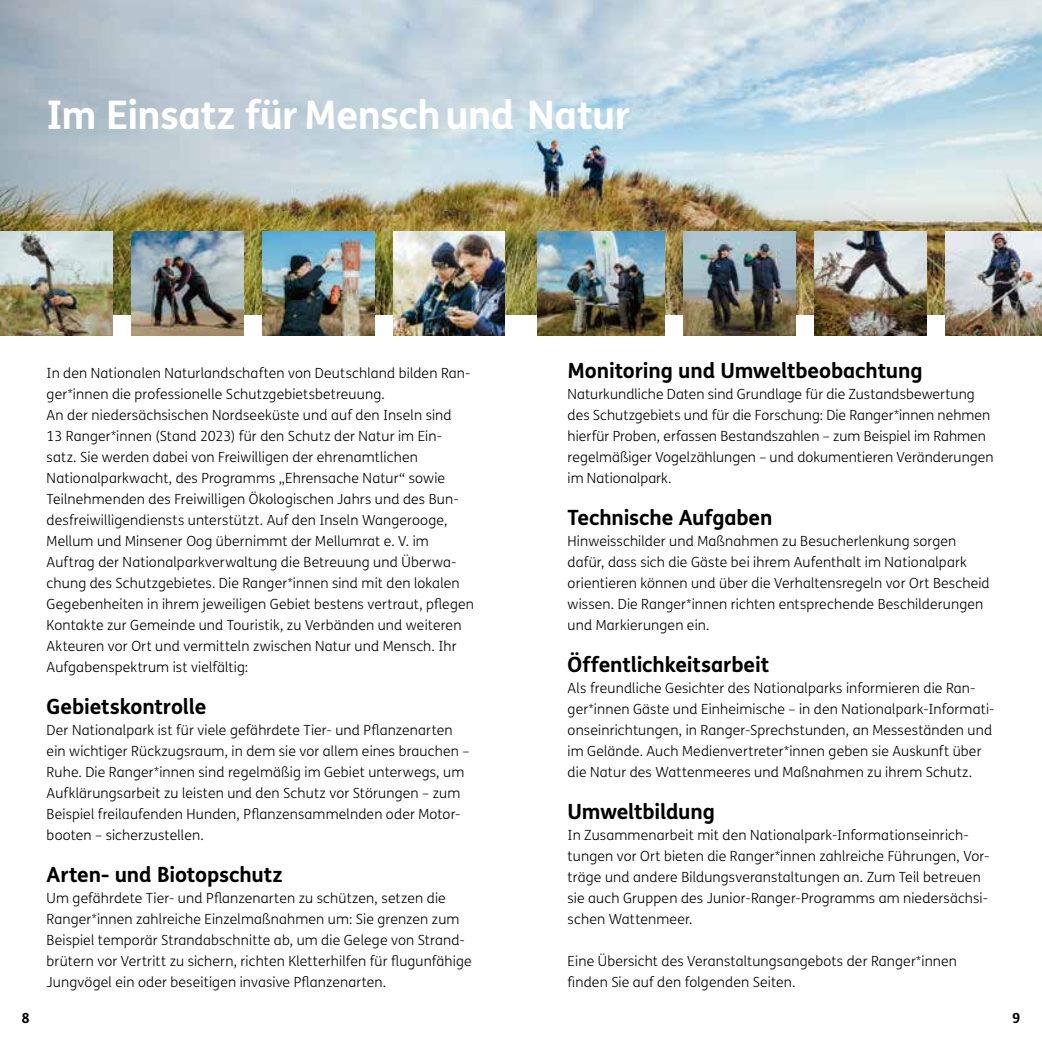
<style>
.page{position:relative;width:1042px;height:1042px;background:#fff}
.page>*{position:absolute;margin:0;border:0;box-sizing:border-box;transform-origin:0 0}
.t1{font:700 39.38px "FS Me";letter-spacing:-.015em;color:#fff}
.t2{font:700 21px "FS Me";letter-spacing:-.005em;color:#000}
.t3{font:300 14px/21px "FS Me";letter-spacing:.01em;color:#000}
.t4{font:700 14px "FS Me";color:#000}
</style>
<div class="page">
<img style="left:0;top:0;width:1042px;height:314px">
<img style="left:0;top:231px;width:112px;height:104px">
<img style="left:537px;top:231px;width:127px;height:104px">
<img style="left:132px;top:231px;width:111px;height:104px">
<img style="left:684px;top:231px;width:111px;height:104px">
<img style="left:263px;top:231px;width:111px;height:104px">
<img style="left:815px;top:231px;width:111px;height:104px">
<img style="left:394px;top:231px;width:111px;height:104px">
<img style="left:945px;top:231px;width:97px;height:104px">
<h1 class="t1" style="left:47px;top:84px;width:585px">Im Einsatz für Mensch und Natur</h1>
<p class="t3" style="left:47px;top:362px;width:429px">In den Nationalen Naturlandschaften von Deutschland bilden Ran&shy;ger*innen die professionelle Schutzgebietsbetreuung.<br>An der niedersächsischen Nordseeküste und auf den Inseln sind<br>13 Ranger*innen (Stand 2023) für den Schutz der Natur im Ein&shy;satz. Sie werden dabei von Freiwilligen der ehrenamtlichen Nationalparkwacht, des Programms „Ehrensache Natur“ sowie Teilnehmenden des Freiwilligen Ökologischen Jahrs und des Bun&shy;desfreiwilligendiensts unterstützt. Auf den Inseln Wangerooge, Mellum und Minsener Oog übernimmt der Mellumrat e. V. im Auftrag der Nationalparkverwaltung die Betreuung und Überwa&shy;chung des Schutzgebietes. Die Ranger*innen sind mit den lokalen Gegebenheiten in ihrem jeweiligen Gebiet bestens vertraut, pflegen Kontakte zur Gemeinde und Touristik, zu Verbänden und weiteren Akteuren vor Ort und vermitteln zwischen Natur und Mensch. Ihr Aufgabenspektrum ist vielfältig:</p>
<h2 class="t2" style="left:47px;top:690px;width:161px">Gebietskontrolle</h2>
<p class="t3" style="left:47px;top:719px;width:424px">Der Nationalpark ist für viele gefährdete Tier- und Pflanzenarten ein wichtiger Rückzugsraum, in dem sie vor allem eines brauchen – Ruhe. Die Ranger*innen sind regelmäßig im Gebiet unterwegs, um Aufklärungsarbeit zu leisten und den Schutz vor Störungen – zum Beispiel freilaufenden Hunden, Pflanzensammelnden oder Motor&shy;booten – sicherzustellen.</p>
<h2 class="t2" style="left:47px;top:858px;width:237px">Arten- und Biotopschutz</h2>
<p class="t3" style="left:47px;top:887px;width:427px">Um gefährdete Tier- und Pflanzenarten zu schützen, setzen die Ranger*innen zahlreiche Einzelmaßnahmen um: Sie grenzen zum Beispiel temporär Strandabschnitte ab, um die Gelege von Strand&shy;brütern vor Vertritt zu sichern, richten Kletterhilfen für flugunfähige Jungvögel ein oder beseitigen invasive Pflanzenarten.</p>
<h2 class="t2" style="left:567px;top:354px;width:356px">Monitoring und Umweltbeobachtung</h2>
<p class="t3" style="left:567px;top:383px;width:427px">Naturkundliche Daten sind Grundlage für die Zustandsbewertung des Schutzgebiets und für die Forschung: Die Ranger*innen nehmen hierfür Proben, erfassen Bestandszahlen – zum Beispiel im Rahmen regelmäßiger Vogelzählungen – und dokumentieren Veränderungen im Nationalpark.</p>
<h2 class="t2" style="left:567px;top:501px;width:206px">Technische Aufgaben</h2>
<p class="t3" style="left:567px;top:530px;width:424px">Hinweisschilder und Maßnahmen zu Besucherlenkung sorgen dafür, dass sich die Gäste bei ihrem Aufenthalt im Nationalpark orientieren können und über die Verhaltensregeln vor Ort Bescheid wissen. Die Ranger*innen richten entsprechende Beschilderungen und Markierungen ein.</p>
<h2 class="t2" style="left:567px;top:648px;width:203px">Öffentlichkeitsarbeit</h2>
<p class="t3" style="left:567px;top:677px;width:428px">Als freundliche Gesichter des Nationalparks informieren die Ran&shy;ger*innen Gäste und Einheimische – in den Nationalpark-Informati&shy;onseinrichtungen, in Ranger-Sprechstunden, an Messeständen und im Gelände. Auch Medienvertreter*innen geben sie Auskunft über die Natur des Wattenmeeres und Maßnahmen zu ihrem Schutz.</p>
<h2 class="t2" style="left:567px;top:795px;width:149px">Umweltbildung</h2>
<p class="t3" style="left:567px;top:824px;width:423px">In Zusammenarbeit mit den Nationalpark-Informationseinrich&shy;tungen vor Ort bieten die Ranger*innen zahlreiche Führungen, Vor&shy;träge und andere Bildungsveranstaltungen an. Zum Teil betreuen sie auch Gruppen des Junior-Ranger-Programms am niedersächsi&shy;schen Wattenmeer.</p>
<p class="t3" style="left:567px;top:950px;width:391px">Eine Übersicht des Veranstaltungsangebots der Ranger*innen finden Sie auf den folgenden Seiten.</p>
<p class="t4" style="left:22px;top:1007px;width:10px">8</p>
<p class="t4" style="left:1012px;top:1007px;width:10px">9</p>
</div>
